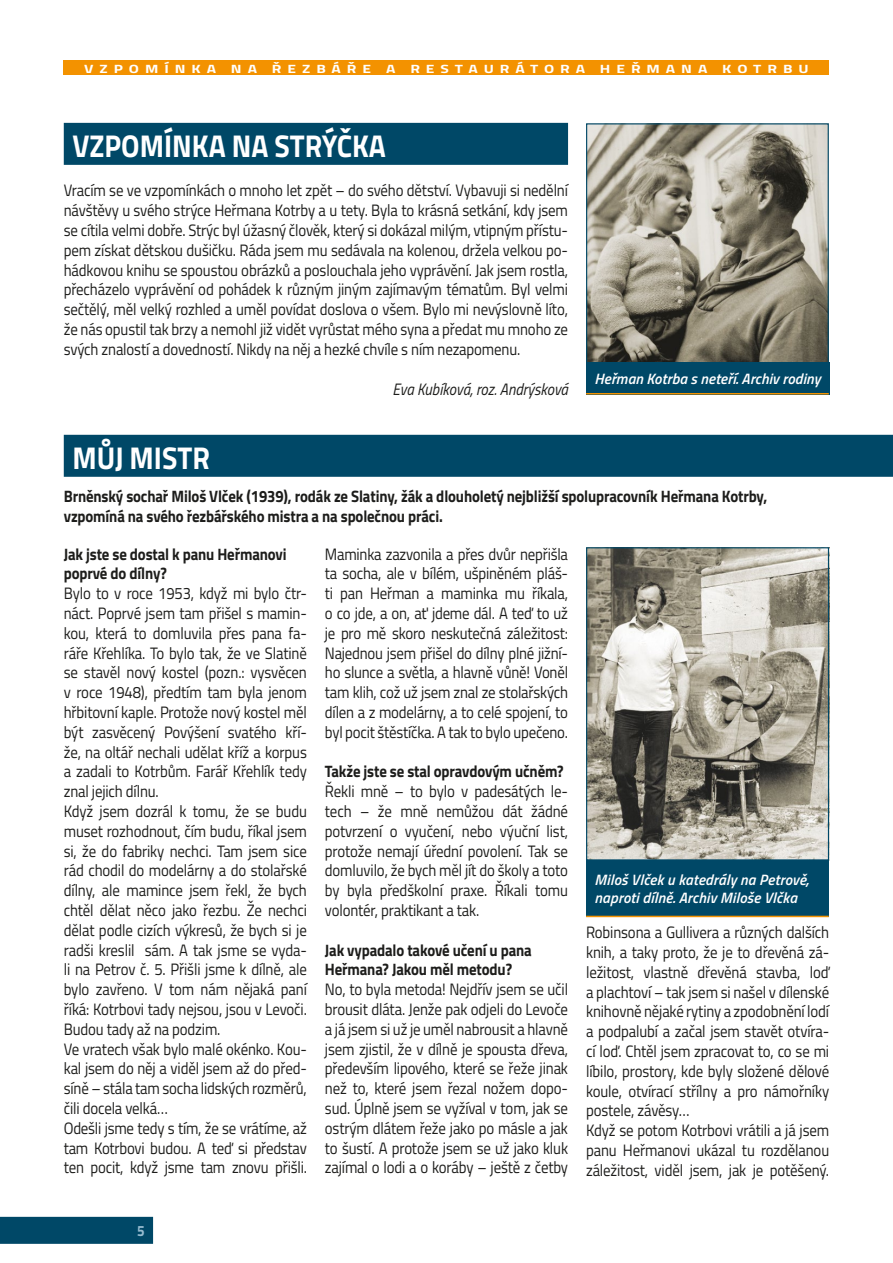
<style>
.page{position:relative;width:893px;height:1263px;background:#fff}
.page>*{position:absolute;margin:0;border:0;box-sizing:border-box;transform-origin:0 0}
.titl_neg{font:700 31.5px "Titillium";color:#fff;scale:.9 1}
.text{font:16.5px/19.8px "Titillium";letter-spacing:-.01em;color:#1d1d1b;text-align:justify;scale:.9 1}
.perex{font:700 16.5px/19.8px "Titillium";letter-spacing:-.01em;color:#1d1d1b;scale:.9 1}
.autor_dole{font:italic 16.5px "Titillium";letter-spacing:-.01em;color:#1d1d1b;scale:.9 1}
.popisek_neg{font:italic 600 15px/18px "Titillium";letter-spacing:.01em;color:#fff}
.t1{font:700 15px "Titillium";color:#98bcd0;scale:.9 1}
.t2{font:700 12px "Titillium";letter-spacing:.38em;color:#fff;scale:1.3 1}
</style>
<div class="page">
<div style="left:64px;top:61px;width:765px;height:14px;background:#f39200"></div>
<div style="left:0;top:1217px;width:153px;height:27px;background:#004867"></div>
<div style="left:64px;top:123px;width:504px;height:42px;background:#004867"></div>
<img style="left:588px;top:125px;width:239px;height:237px">
<div style="left:586px;top:123px;width:243px;height:271px;border:1px solid #004867"></div>
<div style="left:64px;top:435px;width:829px;height:42px;background:#004867"></div>
<div style="left:586px;top:362px;width:243px;height:32px;background:#004867"></div>
<hr style="left:586px;top:393px;width:243px;height:1px;background:#f39200">
<img style="left:588px;top:549px;width:239px;height:309px">
<div style="left:586px;top:547px;width:243px;height:313px;border:1px solid #004867"></div>
<div style="left:586px;top:860px;width:243px;height:57px;background:#004867"></div>
<hr style="left:586px;top:916px;width:243px;height:1px;background:#f39200">
<p class="t2" style="left:84px;top:59px;width:559px">VZPOMÍNKA NA ŘEZBÁŘE A RESTAURÁTORA HEŘMANA KOTRBU</p>
<p class="titl_neg" style="left:72px;top:122px;width:350px">VZPOMÍNKA NA STRÝČKA</p>
<p class="text" style="left:64px;top:180px;width:562px">Vracím se ve vzpomínkách o mnoho let zpět – do svého dětství. Vybavuji si nedělní návštěvy u svého strýce Heřmana Kotrby a u tety. Byla to krásná setkání, kdy jsem se cítila velmi dobře. Strýc byl úžasný člověk, který si dokázal milým, vtipným přístu‑ pem získat dětskou dušičku. Ráda jsem mu sedávala na kolenou, držela velkou po‑ hádkovou knihu se spoustou obrázků a poslouchala jeho vyprávění. Jak jsem rostla, přecházelo vyprávění od pohádek k různým jiným zajímavým tématům. Byl velmi sečtělý, měl velký rozhled a uměl povídat doslova o všem. Bylo mi nevýslovně líto, že nás opustil tak brzy a nemohl již vidět vyrůstat mého syna a předat mu mnoho ze svých znalostí a dovedností. Nikdy na něj a hezké chvíle s ním nezapomenu.</p>
<p class="autor_dole" style="left:392px;top:377px;width:197px">Eva Kubíková, roz. Andrýsková</p>
<p class="titl_neg" style="left:72px;top:434px;width:154px">MŮJ MISTR</p>
<p class="popisek_neg" style="left:595px;top:369px;width:228px">Heřman Kotrba s neteří. Archiv rodiny</p>
<p class="perex" style="left:64px;top:485px;width:783px">Brněnský sochař Miloš Vlček (1939), rodák ze Slatiny, žák a dlouholetý nejbližší spolupracovník Heřmana Kotrby, vzpomíná na svého řezbářského mistra a na společnou práci.</p>
<p class="perex" style="left:64px;top:543px;width:249px">Jak jste se dostal k panu Heřmanovi poprvé do dílny?</p>
<p class="text" style="left:64px;top:583px;width:272px">Bylo to v roce 1953, když mi bylo čtr‑ náct. Poprvé jsem tam přišel s mamin‑ kou, která to domluvila přes pana fa‑ ráře Křehlíka. To bylo tak, že ve Slatině se stavěl nový kostel (pozn.: vysvěcen v roce 1948), předtím tam byla jenom hřbitovní kaple. Protože nový kostel měl být zasvěcený Povýšení svatého kří‑ že, na oltář nechali udělat kříž a korpus a zadali to Kotrbům. Farář Křehlík tedy znal jejich dílnu.</p>
<p class="text" style="left:64px;top:800px;width:272px">Když jsem dozrál k tomu, že se budu muset rozhodnout, čím budu, říkal jsem si, že do fabriky nechci. Tam jsem sice rád chodil do modelárny a do stolařské dílny, ale mamince jsem řekl, že bych chtěl dělat něco jako řezbu. Že nechci dělat podle cizích výkresů, že bych si je radši kreslil sám. A tak jsme se vyda‑ li na Petrov č. 5. Přišli jsme k dílně, ale bylo zavřeno. V tom nám nějaká paní říká: Kotrbovi tady nejsou, jsou v Levoči.<br>Budou tady až na podzim.</p>
<p class="text" style="left:64px;top:1038px;width:272px">Ve vratech však bylo malé okénko. Kou‑ kal jsem do něj a viděl jsem až do před‑ síně – stála tam socha lidských rozměrů, čili docela velká…</p>
<p class="text" style="left:64px;top:1117px;width:272px">Odešli jsme tedy s tím, že se vrátíme, až tam Kotrbovi budou. A teď si představ ten pocit, když jsme tam znovu přišli.</p>
<p class="text" style="left:325px;top:543px;width:272px">Maminka zazvonila a přes dvůr nepřišla ta socha, ale v bílém, ušpiněném pláš‑ ti pan Heřman a maminka mu říkala, o co jde, a on, ať jdeme dál. A teď to už je pro mě skoro neskutečná záležitost:<br>Najednou jsem přišel do dílny plné jižní‑ ho slunce a světla, a hlavně vůně! Voněl tam klih, což už jsem znal ze stolařských dílen a z modelárny, a to celé spojení, to byl pocit štěstíčka. A tak to bylo upečeno.</p>
<p class="perex" style="left:325px;top:761px;width:267px">Takže jste se stal opravdovým učněm?</p>
<p class="text" style="left:325px;top:781px;width:272px">Řekli mně – to bylo v padesátých le‑ tech – že mně nemůžou dát žádné potvrzení o vyučení, nebo výuční list, protože nemají úřední povolení. Tak se domluvilo, že bych měl jít do školy a toto by byla předškolní praxe. Říkali tomu volontér, praktikant a tak.</p>
<p class="perex" style="left:325px;top:939px;width:231px">Jak vypadalo takové učení u pana<br>Heřmana? Jakou měl metodu?</p>
<p class="text" style="left:325px;top:979px;width:272px">No, to byla metoda! Nejdřív jsem se učil brousit dláta. Jenže pak odjeli do Levoče a já jsem si už je uměl nabrousit a hlavně jsem zjistil, že v dílně je spousta dřeva, především lipového, které se řeže jinak než to, které jsem řezal nožem dopo‑ sud. Úplně jsem se vyžíval v tom, jak se ostrým dlátem řeže jako po másle a jak to šustí. A protože jsem se už jako kluk zajímal o lodi a o koráby – ještě z četby</p>
<p class="popisek_neg" style="left:595px;top:869px;width:216px">Miloš Vlček u katedrály na Petrově, naproti dílně. Archiv Miloše Vlčka</p>
<p class="text" style="left:586px;top:922px;width:272px">Robinsona a Gullivera a různých dalších knih, a taky proto, že je to dřevěná zá‑ ležitost, vlastně dřevěná stavba, loď a plachtoví – tak jsem si našel v dílenské knihovně nějaké rytiny a zpodobnění lodí a podpalubí a začal jsem stavět otvíra‑ cí loď. Chtěl jsem zpracovat to, co se mi líbilo, prostory, kde byly složené dělové koule, otvírací střílny a pro námořníky postele, závěsy…</p>
<p class="text" style="left:586px;top:1120px;width:272px">Když se potom Kotrbovi vrátili a já jsem panu Heřmanovi ukázal tu rozdělanou záležitost, viděl jsem, jak je potěšený.</p>
<p class="t1" style="left:137px;top:1219px;width:10px">5</p>
</div>
